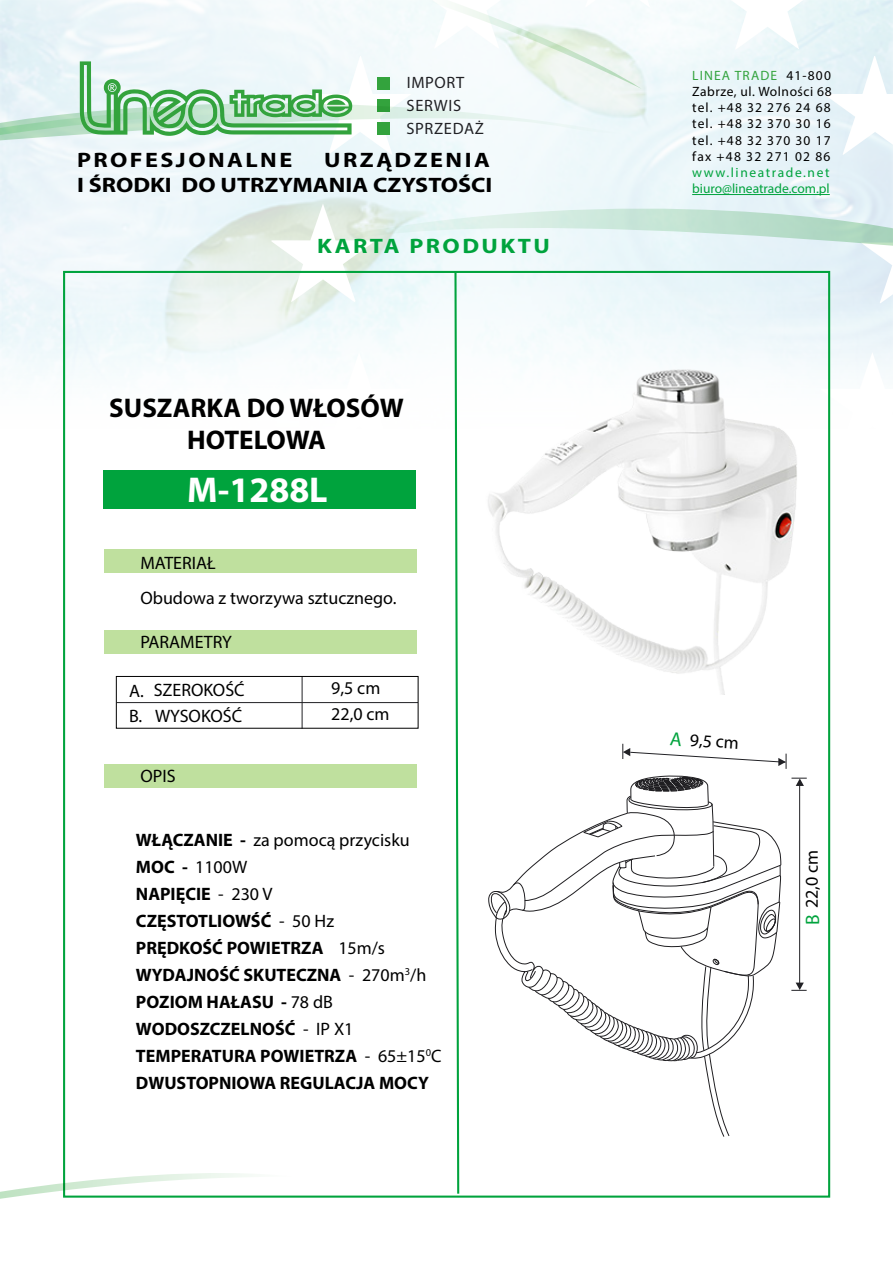
<style>
.page{position:relative;width:893px;height:1263px;background:#fff}
.page>*{position:absolute;margin:0;border:0;box-sizing:border-box;transform-origin:0 0}
.t1{font:700 36px "Myriad Pro";color:#fff}
.t2{font:700 27px/32.5px "Myriad Pro";color:#000;text-align:center}
.t3{font:700 21px/25.2px "Myriad Pro";letter-spacing:.005em;color:#000;text-align:right;scale:1.15 1}
.t4{font:700 21px "Myriad Pro";letter-spacing:.1em;color:#000;scale:1.15 1}
.t5{font:700 21px "Myriad Pro";letter-spacing:.1em;color:#00a33d;scale:1.15 1}
.t6{font:700 18px/27px "Myriad Pro";color:#000}
.t7{font:18px/26.2px "Myriad Pro";color:#000}
.t8{font:16.5px/22.8px "Myriad Pro";letter-spacing:.04em;color:#212125}
.t9{font:13.5px/16.2px "Myriad Pro";letter-spacing:.085em;color:#000;text-align:justify}
.t10{font:13.5px/16.2px "Myriad Pro";color:#00a33d}
.s1{font-weight:400}
.s2{color:#33a33d}
.s3{font-size:19.5px;color:#00a33d}
</style>
<div class="page">
<img style="left:0;top:140px;width:271px;height:331px">
<svg style="left:271px;top:0;width:622px;height:597px;fill:#f0f9fb"></svg>
<svg style="left:453px;top:270px;width:7px;height:926px"></svg>
<div style="left:105px;top:630px;width:312px;height:23px;background:#bfe09e"></div>
<div style="left:105px;top:764px;width:312px;height:23px;background:#bfe09e"></div>
<div style="left:103px;top:471px;width:313px;height:38px;background:#00a33d"></div>
<svg style="left:489px;top:775px;width:292px;height:362px"></svg>
<img style="left:477px;top:355px;width:341px;height:340px">
<hr style="left:799px;top:780px;width:1px;height:208px;background:#212125">
<svg style="left:791px;top:778px;width:16px;height:8px"></svg>
<svg style="left:791px;top:982px;width:16px;height:9px"></svg>
<hr style="left:302px;top:676px;width:1px;height:53px;background:#212125">
<hr style="left:117px;top:702px;width:301px;height:1px;background:#212125">
<div style="left:116px;top:676px;width:302px;height:52px;border:1px solid #000"></div>
<div style="left:105px;top:550px;width:312px;height:23px;background:#bfe09e"></div>
<svg style="left:324px;top:209px;width:569px;height:37px;background:#d8ece6"></svg>
<svg style="left:0;top:1173px;width:292px;height:26px"></svg>
<svg style="left:0;top:0;width:642px;height:140px"></svg>
<hr style="left:692px;top:194px;width:138px;height:1px;background:#00a33d">
<svg style="left:623px;top:743px;width:164px;height:26px"></svg>
<p class="t8" style="left:406px;top:71px;width:79px">IMPORT<br>SERWIS<br>SPRZEDAŻ</p>
<p class="t4" style="left:77px;top:146px;width:189px">PROFESJONALNE</p>
<p class="t3" style="left:77px;top:147px;width:363px">URZĄDZENIA<br>I ŚRODKI DO UTRZYMANIA CZYSTOŚCI</p>
<p class="t5" style="left:317px;top:232px;width:204px">KARTA PRODUKTU</p>
<h2 class="t2" style="left:109px;top:390px;width:296px">SUSZARKA DO WŁOSÓW<br>HOTELOWA</h2>
<h1 class="t1" style="left:187px;top:467px;width:142px">M-1288L</h1>
<p class="t7" style="left:140px;top:545px;width:257px;line-height:35.5px">MATERIAŁ<br>Obudowa z tworzywa sztucznego.</p>
<p class="t7" style="left:140px;top:629px;width:93px">PARAMETRY</p>
<p class="t7" style="left:154px;top:676px;width:92px">SZEROKOŚĆ<br>WYSOKOŚĆ</p>
<p class="t7" style="left:129px;top:678px;width:16px;line-height:25.5px">A.<br>B.</p>
<p class="t7" style="left:331px;top:675px;width:60px">9,5 cm<br>22,0 cm</p>
<p class="t7" style="left:140px;top:762px;width:37px">OPIS</p>
<p class="t6" style="left:136px;top:826px;width:307px">WŁĄCZANIE - <span class="s1">za pomocą przycisku<br></span>MOC - <span class="s1">1100W<br></span>NAPIĘCIE <span class="s1">- 230 V<br></span>CZĘSTOTLIOWŚĆ <span class="s1">- 50 Hz<br></span>PRĘDKOŚĆ POWIETRZA <span class="s1">15m/s<br></span>WYDAJNOŚĆ SKUTECZNA <span class="s1">- 270m</span><sup>3</sup><span class="s1">/h<br></span>POZIOM HAŁASU - <span class="s1">78 dB<br></span>WODOSZCZELNOŚĆ <span class="s1">- IP X1<br></span>TEMPERATURA POWIETRZA <span class="s1">- 65±15</span><sup>0</sup><span class="s1">C<br></span>DWUSTOPNIOWA REGULACJA MOCY</p>
<p class="t9" style="left:692px;top:67px;width:141px"><span class="s2">LINEA TRADE</span> 41-800<br>Zabrze, ul. Wolności 68 tel. +48 32 276 24 68 tel. +48 32 370 30 16 tel. +48 32 370 30 17 fax +48 32 271 02 86</p>
<p class="t10" style="left:692px;top:164px;width:139px">www.lineatrade.net biuro@lineatrade.com.pl</p>
<p class="t7" style="left:691px;top:726px;width:51px;rotate:4deg">9,5 cm</p>
<p class="t7" style="left:798px;top:925px;width:76px;rotate:-90deg"><span class="s3">B</span> 22,0 cm</p>
</div>
